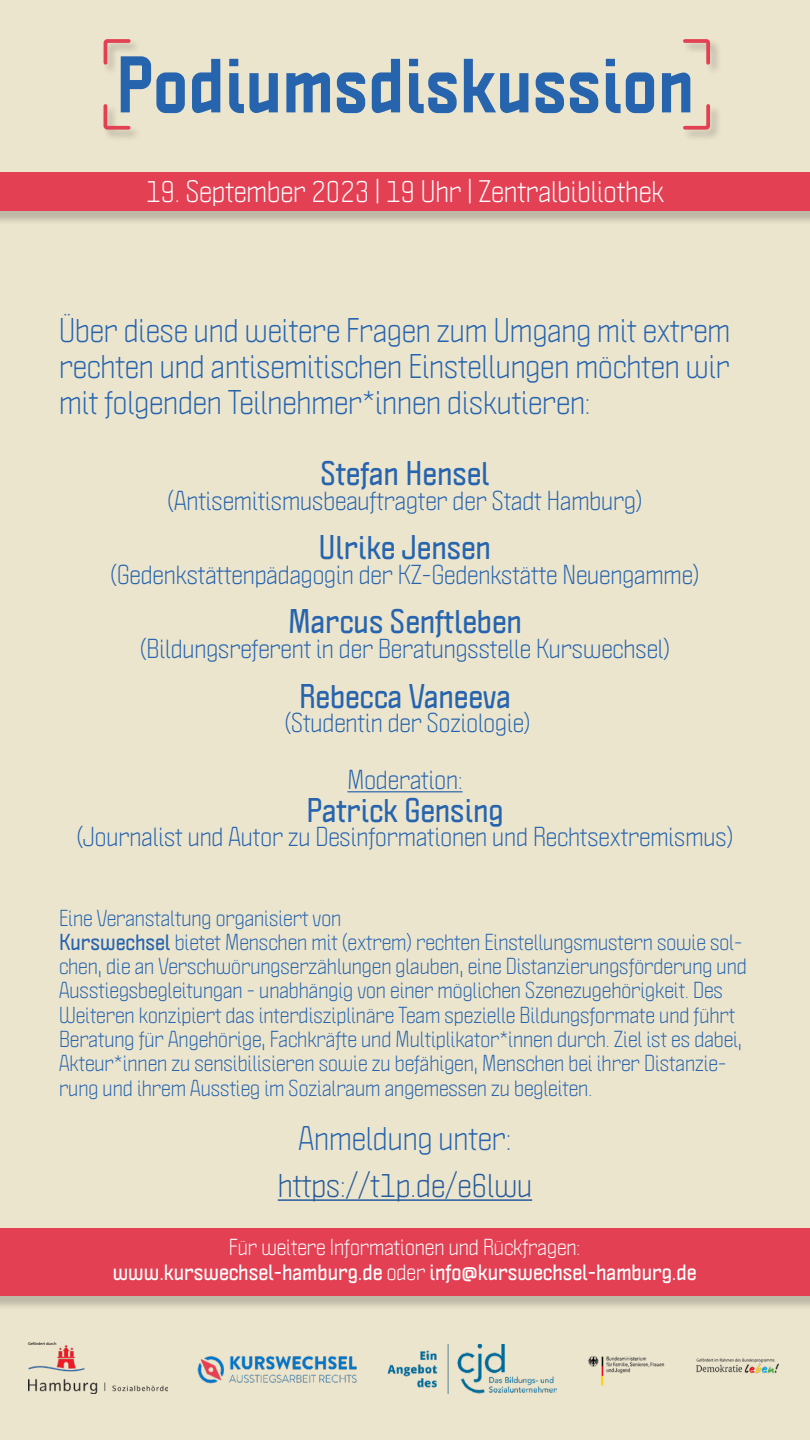
<style>
.page{position:relative;width:810px;height:1440px;background:#ece5ce}
.page>*{position:absolute;margin:0;border:0;box-sizing:border-box;transform-origin:0 0}
.t1{font:800 70.05px "Politica";color:#2664ae}
.t2{font:30px/36px "Politica";color:#2664ae;text-align:justify}
.t3{font:700 30px "Politica";color:#2664ae}
.t4{font:30px "Politica";color:#275b9b}
.t5{font:27.22px "Politica";color:#fff}
.t6{font:24px "Politica";color:#2664ae}
.t7{font:20.25px/24.3px "Politica";color:#2664ae}
.t8{font:700 20.25px/24.3px "Politica";color:#fff;text-align:center}
.t9{font:4.28px "Myriad Pro";color:#000}
.s1{font-weight:700}
.s2{font-weight:400}
</style>
<div class="page">
<div style="left:0;top:175px;width:810px;height:50px;background:#000;opacity:.2"></div>
<div style="left:0;top:172px;width:810px;height:39px;background:#e34054"></div>
<hr style="left:347px;top:791px;width:116px;height:1px;background:#2664ae">
<div style="left:0;top:1230px;width:810px;height:80px;background:#000;opacity:.2"></div>
<div style="left:0;top:1228px;width:810px;height:67px;background:#e34054"></div>
<hr style="left:278px;top:1199px;width:254px;height:2px;background:#275b9b">
<div style="left:102px;top:38px;width:40px;height:38px;background:#000;opacity:.25"></div>
<svg style="left:102px;top:38px;width:31px;height:29px"></svg>
<div style="left:102px;top:103px;width:40px;height:39px;background:#000;opacity:.25"></div>
<svg style="left:102px;top:103px;width:30px;height:29px"></svg>
<div style="left:682px;top:38px;width:40px;height:38px;background:#000;opacity:.25"></div>
<svg style="left:682px;top:38px;width:30px;height:29px"></svg>
<div style="left:682px;top:103px;width:40px;height:39px;background:#000;opacity:.25"></div>
<svg style="left:682px;top:103px;width:30px;height:29px"></svg>
<img style="left:197px;top:1356px;width:160px;height:28px">
<img style="left:588px;top:1356px;width:191px;height:30px">
<img style="left:387px;top:1344px;width:169px;height:50px">
<img style="left:28px;top:1345px;width:140px;height:49px">
<h1 class="t1" style="left:116px;top:33px;width:580px">Podiumsdiskussion</h1>
<h3 class="t5" style="left:146px;top:171px;width:519px">19. September 2023 | 19 Uhr | Zentralbibliothek</h3>
<h2 class="t2" style="left:59px;top:310px;width:673px">Über diese und weitere Fragen zum Umgang mit extrem rechten und antisemitischen Einstellungen möchten wir mit folgenden Teilnehmer*innen diskutieren:</h2>
<h2 class="t3" style="left:320px;top:451px;width:171px">Stefan Hensel</h2>
<p class="t6" style="left:168px;top:482px;width:476px">(Antisemitismusbeauftragter der Stadt Hamburg)</p>
<h2 class="t3" style="left:319px;top:525px;width:174px">Ulrike Jensen</h2>
<p class="t6" style="left:111px;top:557px;width:590px">(Gedenkstättenpädagogin der KZ-Gedenkstätte Neuengamme)</p>
<h2 class="t3" style="left:288px;top:599px;width:235px">Marcus Senftleben</h2>
<p class="t6" style="left:140px;top:631px;width:531px">(Bildungsreferent in der Beratungsstelle Kurswechsel)</p>
<h2 class="t3" style="left:299px;top:674px;width:213px">Rebecca Vaneeva</h2>
<p class="t6" style="left:285px;top:705px;width:247px">(Studentin der Soziologie)</p>
<p class="t6" style="left:347px;top:762px;width:117px">Moderation:</p>
<h2 class="t3" style="left:306px;top:788px;width:199px">Patrick Gensing</h2>
<p class="t6" style="left:77px;top:819px;width:658px">(Journalist und Autor zu Desinformationen und Rechtsextremismus)</p>
<p class="t7" style="left:59px;top:904px;width:689px">Eine Veranstaltung organisiert von<br><span class="s1">Kurswechsel</span> bietet Menschen mit (extrem) rechten Einstellungsmustern sowie sol&shy;chen, die an Verschwörungserzählungen glauben, eine Distanzierungsförderung und Ausstiegsbegleitungan - unabhängig von einer möglichen Szenezugehörigkeit. Des Weiteren konzipiert das interdisziplinäre Team spezielle Bildungsformate und führt Beratung für Angehörige, Fachkräfte und Multiplikator*innen durch. Ziel ist es dabei, Akteur*innen zu sensibilisieren sowie zu befähigen, Menschen bei ihrer Distanzie&shy;rung und ihrem Ausstieg im Sozialraum angemessen zu begleiten.</p>
<h2 class="t2" style="left:299px;top:1118px;width:214px">Anmeldung unter:</h2>
<h2 class="t4" style="left:278px;top:1163px;width:256px">https://t1p.de/e6lwu</h2>
<p class="t9" style="left:28px;top:1341px;width:30px">Gefördert durch</p>
<p class="t8" style="left:113px;top:1237px;width:585px"><span class="s2">Für weitere Informationen und Rückfragen: </span>www.kurswechsel-hamburg.de <span class="s2">oder</span> info@kurswechsel-hamburg.de</p>
</div>
